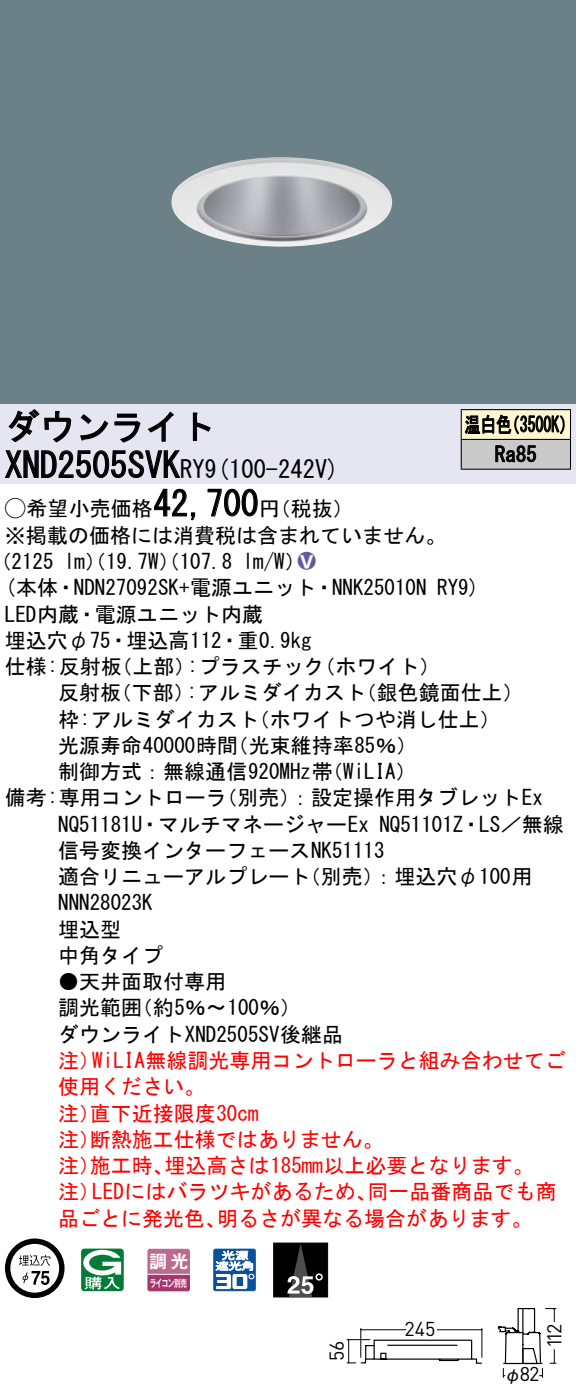
<style>
.page{position:relative;width:576px;height:1400px;background:#fff}
.page>*{position:absolute;margin:0;border:0;box-sizing:border-box;transform-origin:0 0}
.t1{font:35px "MS Gothic";color:#000}
.t2{font:24.5px "MS Gothic";color:#000}
.t3{font:21px/26.2px "MS Gothic";color:#000}
.t4{font:21px/26.2px "MS Gothic";color:#f00}
.t5{font:21px/29.8px "MS Gothic";color:#000;scale:.75 1}
.t6{font:21px "Ford Classification 1";color:#635aa0}
.t7{font:19.95px "DINOT";letter-spacing:-.04em;color:#000}
.t8{font:17.5px "Gothic MB101 Pro De Bold 90 pv RKSJ H";color:#fff}
.t9{font:17.5px "Gothic BBB Pro Medium 90 pv RKSJ H";color:#000}
.t10{font:10.15px "Gothic MB101 Pro De Bold 90 pv RKSJ H";letter-spacing:-.05em;color:#fff;scale:.65 1}
.s1{font-size:24.5px}
.s2{font-family:"Ford Classification 1"}
.s3{color:#fff}
</style>
<div class="page">
<div style="left:0;top:0;width:575px;height:404px;background:#6c8087"></div>
<img style="left:171px;top:157px;width:221px;height:90px">
<div style="left:0;top:404px;width:575px;height:79px;background:#e6e5f2"></div>
<svg style="left:8px;top:409px;width:64px;height:34px"></svg>
<svg style="left:80px;top:413px;width:60px;height:30px"></svg>
<svg style="left:147px;top:411px;width:26px;height:31px"></svg>
<svg style="left:192px;top:412px;width:19px;height:29px"></svg>
<svg style="left:5px;top:450px;width:176px;height:28px"></svg>
<svg style="left:154px;top:488px;width:42px;height:32px"></svg>
<svg style="left:207px;top:488px;width:51px;height:29px"></svg>
<svg style="left:5px;top:1238px;width:59px;height:59px"></svg>
<svg style="left:81px;top:1248px;width:43px;height:42px"></svg>
<svg style="left:147px;top:1248px;width:43px;height:43px;background:#b75d87"></svg>
<hr style="left:147px;top:1273px;width:43px;height:1px;background:#fff">
<svg style="left:213px;top:1248px;width:43px;height:42px"></svg>
<div style="left:273px;top:1242px;width:55px;height:55px;background:#000;border:1px solid #000"></div>
<svg style="left:287px;top:1243px;width:34px;height:53px"></svg>
<div style="left:461px;top:409px;width:109px;height:30px;background:#fff6d2"></div>
<div style="left:461px;top:439px;width:109px;height:30px;background:#cacaca"></div>
<hr style="left:460px;top:409px;width:110px;height:1px;background:#000">
<hr style="left:569px;top:410px;width:2px;height:29px;background:#000">
<hr style="left:460px;top:439px;width:110px;height:1px;background:#000">
<hr style="left:569px;top:440px;width:2px;height:28px;background:#000">
<hr style="left:460px;top:468px;width:110px;height:2px;background:#000">
<svg style="left:460px;top:410px;width:104px;height:58px"></svg>
<svg style="left:497px;top:1308px;width:60px;height:70px"></svg>
<svg style="left:346px;top:1328px;width:137px;height:36px"></svg>
<h1 class="t1" style="left:5px;top:409px;width:212px">ダウンライト</h1>
<p class="t2" style="left:204px;top:456px;width:136px">(9 100-242 (V</p>
<h1 class="t1" style="left:5px;top:447px;width:201px">XND2505SVK<span class="s1">RY</span></h1>
<h1 class="t1" style="left:153px;top:486px;width:106px">42,700</h1>
<p class="t3" style="left:5px;top:495px;width:442px"><span class="s2">A</span>希望小売価格<br>※掲載の価格には消費税は含まれていません。</p>
<p class="t6" style="left:298px;top:550px;width:19px">2<span class="s3">8</span></p>
<p class="t3" style="left:259px;top:495px;width:96px">（円税抜(</p>
<p class="t3" style="left:243px;top:548px;width:64px">l m (W/</p>
<p class="t3" style="left:-9px;top:548px;width:65px">（2125</p>
<p class="t3" style="left:64px;top:548px;width:169px">lm）（19.7 ）（W 107.8</p>
<p class="t5" style="left:494px;top:409px;width:57px;text-indent:-30px">温白色<br>Ra85</p>
<p class="t5" style="left:504px;top:409px;width:96px">（3500 (K</p>
<p class="t3" style="left:5px;top:574px;width:423px">(本体・NDN27092SK+電源ユニット・NNK25010N</p>
<p class="t3" style="left:5px;top:600px;width:259px">LED内蔵・電源ユニット内蔵</p>
<p class="t3" style="left:5px;top:627px;width:308px">埋込穴φ75・埋込高112・重0.9kg</p>
<p class="t3" style="left:314px;top:653px;width:127px">（ホワイト(</p>
<p class="t3" style="left:187px;top:653px;width:139px">:プラスチック</p>
<p class="t3" style="left:5px;top:653px;width:118px">仕様:反射板</p>
<p class="t3" style="left:111px;top:653px;width:85px">（上部）</p>
<p class="t3" style="left:437px;top:574px;width:44px">RY (9</p>
<p class="t3" style="left:58px;top:679px;width:64px">反射板</p>
<p class="t3" style="left:111px;top:679px;width:85px">（下部）</p>
<p class="t3" style="left:187px;top:679px;width:181px">:アルミダイカスト</p>
<p class="t3" style="left:355px;top:679px;width:169px">（銀色鏡面仕上(</p>
<p class="t3" style="left:227px;top:705px;width:191px;text-indent:-169px">枠:アルミダイカスト<br>（光束維持率85％(</p>
<p class="t3" style="left:248px;top:705px;width:254px">（ホワイトつや消し仕上(</p>
<p class="t3" style="left:58px;top:732px;width:181px">光源寿命40000時間</p>
<p class="t3" style="left:216px;top:758px;width:328px;text-indent:-158px">制御方式：無線通信920MHz帯<br>（別売：）設定操作用タブレットEx</p>
<p class="t3" style="left:322px;top:758px;width:96px">（WiLIA(</p>
<p class="t3" style="left:5px;top:784px;width:223px">備考:専用コントローラ</p>
<p class="t3" style="left:58px;top:810px;width:312px">NQ51181 ・U マルチマネージャーEx</p>
<p class="t3" style="left:58px;top:837px;width:328px">信号変換インターフェースNK51113</p>
<p class="t3" style="left:300px;top:863px;width:234px">（別売：）埋込穴φ100用</p>
<p class="t3" style="left:379px;top:810px;width:186px">NQ51101 ・Z LS／無線</p>
<p class="t3" style="left:58px;top:863px;width:253px">適合リニューアルプレート<br>NNN28023K<br>埋込型<br>中角タイプ</p>
<p class="t3" style="left:132px;top:968px;width:171px;text-indent:-73px">●天井面取付専用<br>（約5％〜100％(</p>
<p class="t3" style="left:58px;top:994px;width:286px">調光範囲<br>ダウンライトXND2505SV後継品</p>
<p class="t4" style="left:92px;top:1047px;width:475px">WiLIA無線調光専用コントローラと組み合わせてご</p>
<p class="t4" style="left:58px;top:1047px;width:43px">注）</p>
<p class="t4" style="left:58px;top:1073px;width:148px">使用ください。</p>
<p class="t4" style="left:90px;top:1099px;width:170px">直下近接限度30cm</p>
<p class="t4" style="left:90px;top:1099px;width:295px;text-indent:-32px">注）<br>断熱施工仕様ではありません。</p>
<p class="t4" style="left:58px;top:1125px;width:43px">注）</p>
<p class="t4" style="left:164px;top:1152px;width:370px">埋込高さは185mm以上必要となります。</p>
<p class="t4" style="left:90px;top:1152px;width:85px">施工時、</p>
<p class="t4" style="left:58px;top:1152px;width:43px">注）</p>
<p class="t4" style="left:92px;top:1178px;width:286px">LEDにはバラツキがあるため、</p>
<p class="t4" style="left:367px;top:1178px;width:190px">同一品番商品でも商</p>
<p class="t4" style="left:58px;top:1178px;width:43px">注）</p>
<p class="t4" style="left:58px;top:1204px;width:169px">品ごとに発光色、</p>
<p class="t4" style="left:217px;top:1204px;width:317px">明るさが異なる場合があります。</p>
<p class="t8" style="left:149px;top:1246px;width:41px">調光</p>
<p class="t10" style="left:150px;top:1274px;width:59px">ライコン別売</p>
<p class="t7" style="left:323px;top:1360px;width:22px;rotate:-90deg">56</p>
<p class="t7" style="left:404px;top:1314px;width:33px">245</p>
<p class="t7" style="left:519px;top:1360px;width:21px">82</p>
<p class="t9" style="left:504px;top:1359px;width:19px">φ</p>
<p class="t7" style="left:540px;top:1347px;width:26px;rotate:-90deg">112</p>
</div>
